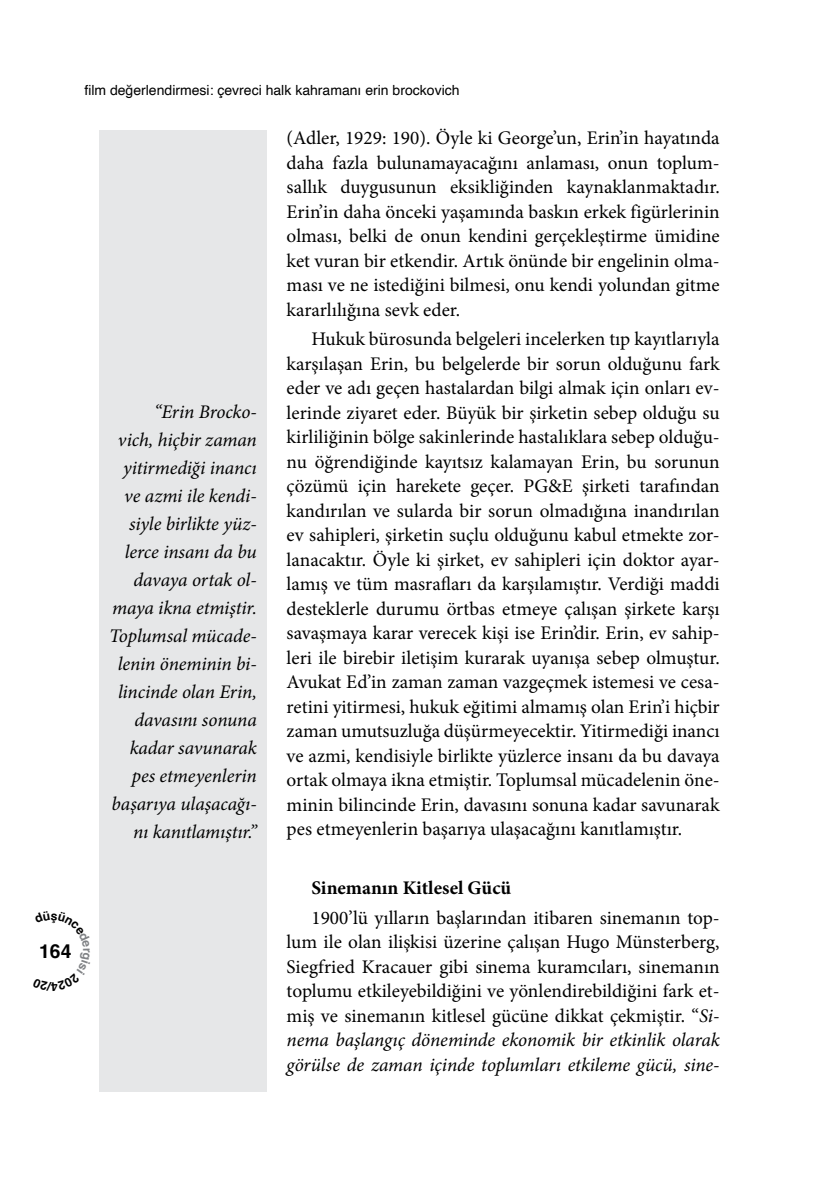
<style>
.page{position:relative;width:819px;height:1191px;background:#fff}
.page>*{position:absolute;margin:0;border:0;box-sizing:border-box;transform-origin:0 0}
.t1{font:19.25px/24.5px "Minion Pro";color:#000;text-align:justify}
.t2{font:italic 19.25px/28px "Minion Pro";letter-spacing:-.01em;color:#000;text-align:right}
.t3{font:700 19.25px "Minion Pro";color:#000}
.t4{font:700 19.25px "Helvetica";color:#000}
.t5{font:14px "Helvetica";color:#000}
.s1{font-style:italic}
</style>
<div class="page">
<div style="left:99px;top:130px;width:168px;height:961px;background:#e6e7e8"></div>
<p class="t5" style="left:84px;top:79px;width:376px">film değerlendirmesi: çevreci halk kahramanı erin brockovich</p>
<p class="t1" style="left:286px;top:126px;width:434px">(Adler, 1929: 190). Öyle ki George’un, Erin’in hayatında daha fazla bulunamayacağını anlaması, onun toplum&shy;sallık duygusunun eksikliğinden kaynaklanmaktadır.<br>Erin’in daha önceki yaşamında baskın erkek figürlerinin olması, belki de onun kendini gerçekleştirme ümidine ket vuran bir etkendir. Artık önünde bir engelinin olma&shy;ması ve ne istediğini bilmesi, onu kendi yolundan gitme kararlılığına sevk eder.</p>
<p class="t1" style="left:286px;top:327px;width:434px;text-indent:25px">Hukuk bürosunda belgeleri incelerken tıp kayıtlarıyla karşılaşan Erin, bu belgelerde bir sorun olduğunu fark eder ve adı geçen hastalardan bilgi almak için onları ev&shy;lerinde ziyaret eder. Büyük bir şirketin sebep olduğu su kirliliğinin bölge sakinlerinde hastalıklara sebep olduğu&shy;nu öğrendiğinde kayıtsız kalamayan Erin, bu sorunun çözümü için harekete geçer. PG&amp;E şirketi tarafından kandırılan ve sularda bir sorun olmadığına inandırılan ev sahipleri, şirketin suçlu olduğunu kabul etmekte zor&shy;lanacaktır. Öyle ki şirket, ev sahipleri için doktor ayar&shy;lamış ve tüm masrafları da karşılamıştır. Verdiği maddi desteklerle durumu örtbas etmeye çalışan şirkete karşı savaşmaya karar verecek kişi ise Erin’dir. Erin, ev sahip&shy;leri ile birebir iletişim kurarak uyanışa sebep olmuştur.<br>Avukat Ed’in zaman zaman vazgeçmek istemesi ve cesa&shy;retini yitirmesi, hukuk eğitimi almamış olan Erin’i hiçbir zaman umutsuzluğa düşürmeyecektir. Yitirmediği inancı ve azmi, kendisiyle birlikte yüzlerce insanı da bu davaya ortak olmaya ikna etmiştir. Toplumsal mücadelenin öne&shy;minin bilincinde Erin, davasını sonuna kadar savunarak pes etmeyenlerin başarıya ulaşacağını kanıtlamıştır.</p>
<p class="t2" style="left:109px;top:397px;width:149px">“Erin Brocko-<br>vich, hiçbir zaman yitirmediği inancı ve azmi ile kendi&shy;siyle birlikte yüz&shy;lerce insanı da bu davaya ortak ol&shy;maya ikna etmiştir.<br>Toplumsal mücade&shy;lenin öneminin bi&shy;lincinde olan Erin, davasını sonuna kadar savunarak pes etmeyenlerin başarıya ulaşacağı&shy;nı kanıtlamıştır.”</p>
<p class="t4" style="left:39px;top:939px;width:34px">164</p>
<p class="t3" style="left:311px;top:874px;width:201px">Sinemanın Kitlesel Gücü</p>
<p class="t1" style="left:286px;top:905px;width:434px;text-indent:25px">1900’lü yılların başlarından itibaren sinemanın top&shy;lum ile olan ilişkisi üzerine çalışan Hugo Münsterberg, Siegfried Kracauer gibi sinema kuramcıları, sinemanın toplumu etkileyebildiğini ve yönlendirebildiğini fark et&shy;miş ve sinemanın kitlesel gücüne dikkat çekmiştir. “<span class="s1">Si&shy;nema başlangıç döneminde ekonomik bir etkinlik olarak görülse de zaman içinde toplumları etkileme gücü, sine-</span></p>
</div>
